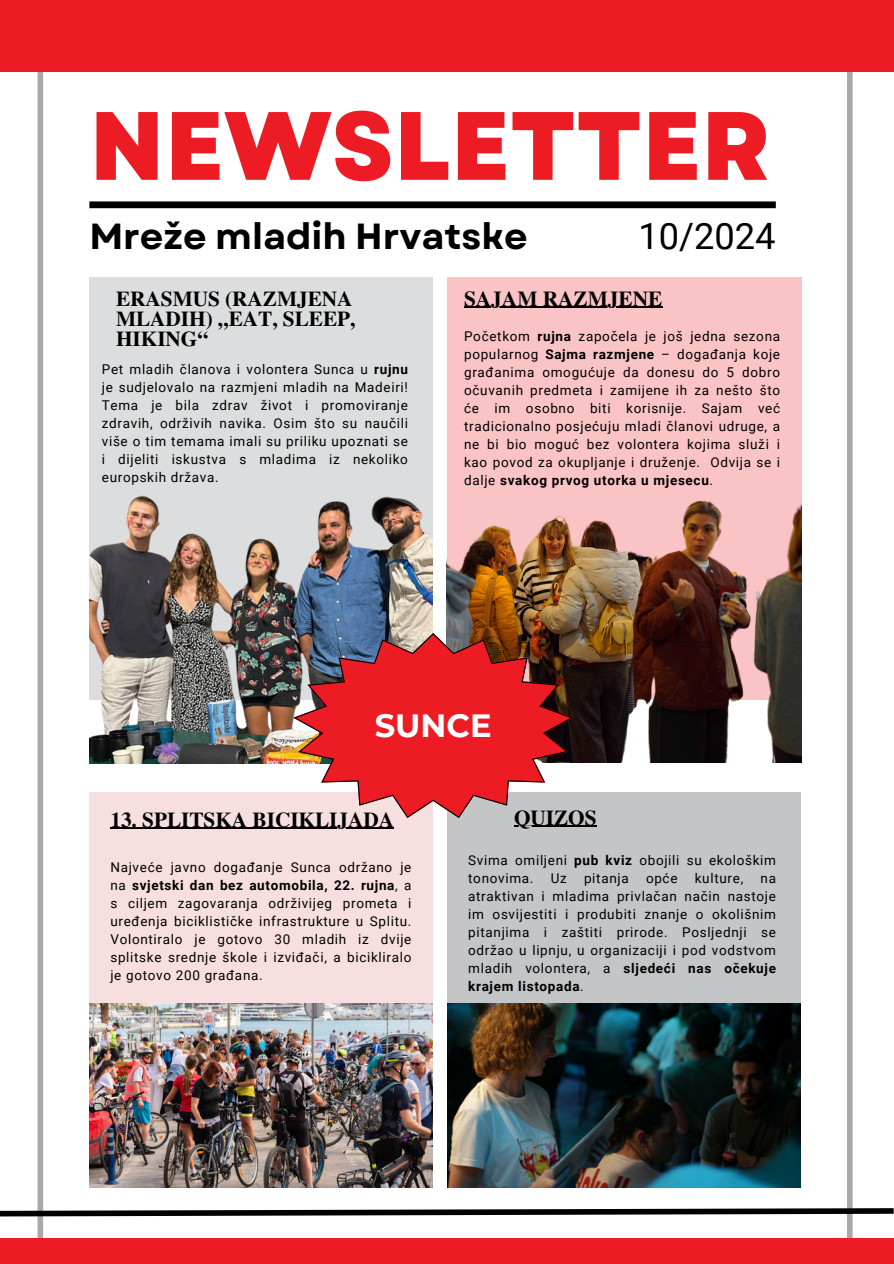
<style>
.page{position:relative;width:894px;height:1264px;background:#fff}
.page>*{position:absolute;margin:0;border:0;box-sizing:border-box;transform-origin:0 0}
.t1{font:800 96.75px "Garet";color:#ed1c24}
.t2{font:700 36.3px "Garet";color:#000}
.t3{font:36.3px "Roboto";color:#000}
.t4{font:700 32.1px "Montserrat";color:#fff}
.t5{font:700 21.3px/20.2px "Te X Gyre Termes";color:#000}
.t6{font:13.5px/18px "Roboto";letter-spacing:.05em;color:#000;text-align:justify}
.s1{font-weight:700}
</style>
<div class="page">
<div style="left:37px;top:0;width:6px;height:1263px;background:#a9a9a9"></div>
<div style="left:846px;top:0;width:6px;height:1263px;background:#a9a9a9"></div>
<div style="left:89px;top:201px;width:686px;height:7px;background:#000"></div>
<svg style="left:0;top:1205px;width:893px;height:14px"></svg>
<div style="left:0;top:0;width:893px;height:71px;background:#ed1c24"></div>
<div style="left:0;top:1237px;width:893px;height:26px;background:#ed1c24"></div>
<div style="left:89px;top:277px;width:343px;height:422px;background:#dcddde"></div>
<img style="left:89px;top:495px;width:343px;height:268px">
<div style="left:446px;top:277px;width:355px;height:422px;background:#fac4c6"></div>
<hr style="left:464px;top:307px;width:198px;height:1px;background:#000">
<img style="left:446px;top:408px;width:355px;height:354px">
<div style="left:89px;top:792px;width:343px;height:347px;background:#f8dfdf"></div>
<hr style="left:110px;top:827px;width:284px;height:2px;background:#000">
<div style="left:447px;top:792px;width:353px;height:230px;background:#c4c5c7"></div>
<hr style="left:514px;top:826px;width:82px;height:1px;background:#000">
<img style="left:89px;top:1003px;width:343px;height:184px">
<img style="left:447px;top:1003px;width:353px;height:184px">
<svg style="left:293px;top:633px;width:279px;height:184px"></svg>
<h2 class="t1" style="left:89px;top:76px;width:682px">NEWSLETTER</h2>
<h3 class="t2" style="left:89px;top:210px;width:440px">Mreže mladih Hrvatske</h3>
<h1 class="t3" style="left:638px;top:215px;width:139px">10/2024</h1>
<h5 class="t5" style="left:116px;top:287px;width:241px">ERASMUS (RAZMJENA<br>MLADIH) „EAT, SLEEP,<br>HIKING“</h5>
<p class="t6" style="left:102px;top:360px;width:307px">Pet mladih članova i volontera Sunca u <span class="s1">rujnu </span>je sudjelovalo na razmjeni mladih na Madeiri!<br>Tema je bila zdrav život i promoviranje zdravih, održivih navika. Osim što su naučili više o tim temama imali su priliku upoznati se i dijeliti iskustva s mladima iz nekoliko europskih država.</p>
<p class="t5" style="left:464px;top:287px;width:200px">SAJAM RAZMJENE</p>
<h5 class="t6" style="left:464px;top:327px;width:317px">Početkom <span class="s1">rujna</span> započela je još jedna sezona popularnog <span class="s1">Sajma razmjene</span> – događanja koje građanima omogućuje da donesu do 5 dobro očuvanih predmeta i zamijene ih za nešto što će im osobno biti korisnije. Sajam već tradicionalno posjećuju mladi članovi udruge, a ne bi bio moguć bez volontera kojima služi i kao povod za okupljanje i druženje. Odvija se i dalje <span class="s1">svakog prvog utorka u mjesecu</span>.</h5>
<h5 class="t4" style="left:374px;top:705px;width:118px">SUNCE</h5>
<p class="t5" style="left:514px;top:806px;width:84px">QUIZOS</p>
<h4 class="t5" style="left:110px;top:808px;width:285px">13. SPLITSKA BICIKLIJADA</h4>
<h5 class="t6" style="left:110px;top:858px;width:302px">Najveće javno događanje Sunca održano je na <span class="s1">svjetski dan bez automobila, 22. rujna</span>, a s ciljem zagovaranja održivijeg prometa i uređenja biciklističke infrastrukture u Splitu.<br>Volontiralo je gotovo 30 mladih iz dvije splitske srednje škole i izviđači, a bicikliralo je gotovo 200 građana.</h5>
<p class="t6" style="left:468px;top:851px;width:309px">Svima omiljeni <span class="s1">pub kviz</span> obojili su ekološkim tonovima.</p>
<p class="t6" style="left:550px;top:869px;width:18px">Uz</p>
<p class="t6" style="left:584px;top:869px;width:46px">pitanja</p>
<p class="t6" style="left:645px;top:869px;width:33px">opće</p>
<p class="t6" style="left:694px;top:869px;width:50px">kulture,</p>
<p class="t6" style="left:468px;top:869px;width:309px;text-indent:292px">na atraktivan i mladima privlačan način nastoje im osvijestiti i produbiti znanje o okolišnim pitanjima i zaštiti prirode. Posljednji se održao u lipnju, u organizaciji i pod vodstvom mladih volontera, a <span class="s1">sljedeći nas očekuje krajem listopada</span>.</p>
</div>
